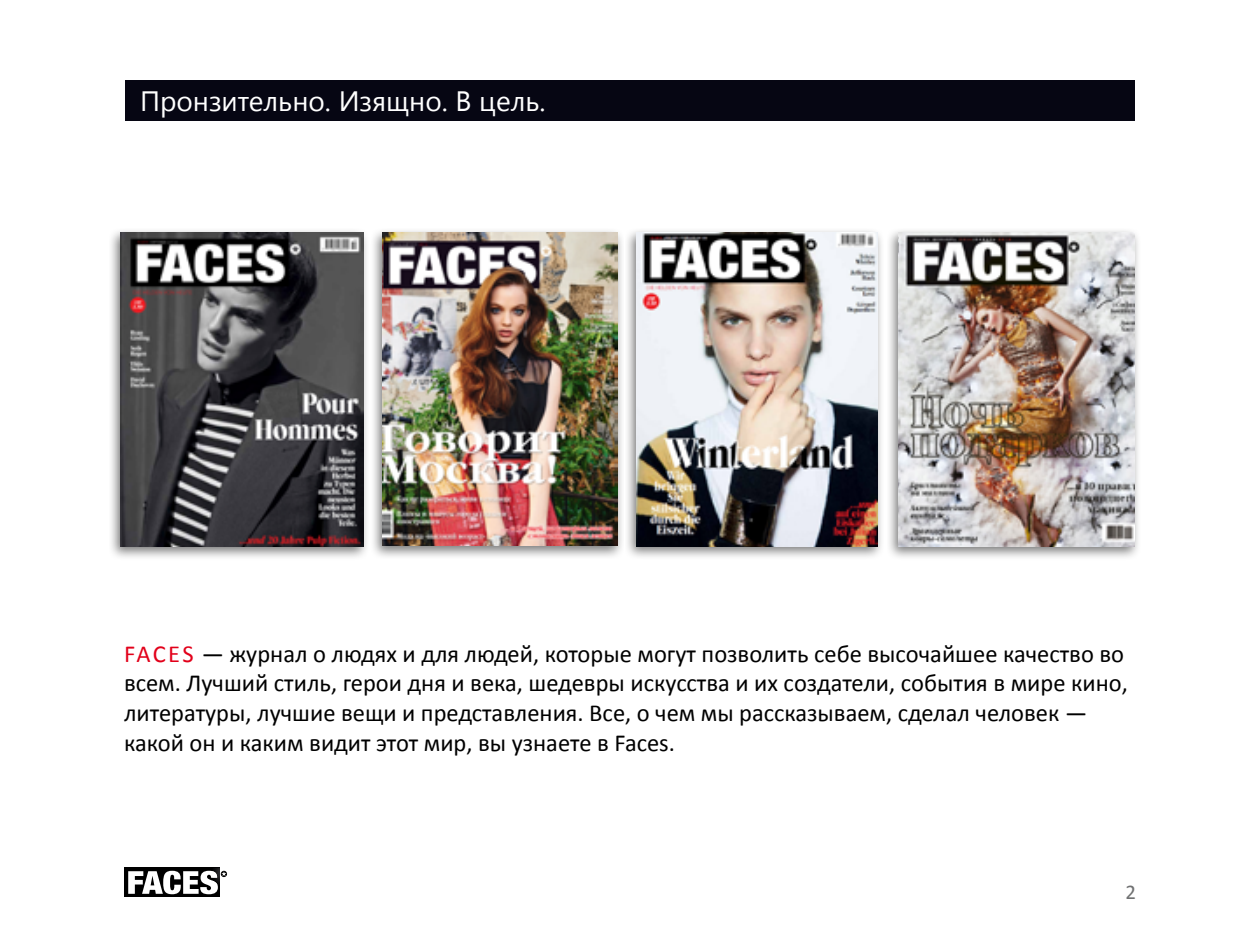
<style>
.page{position:relative;width:1260px;height:945px;background:#fff}
.page>*{position:absolute;margin:0;border:0;box-sizing:border-box;transform-origin:0 0}
.t1{font:28px "Segoe UI";color:#fff}
.t2{font:24.5px/29.8px "Calibri";color:#000}
.t3{font:21px "Calibri";color:#707172}
.s1{color:#e2001a}
</style>
<div class="page">
<div style="left:125px;top:80px;width:1010px;height:41px;background:#060613"></div>
<div style="left:109px;top:228px;width:261px;height:332px;background:#000;opacity:.52"></div>
<img style="left:121px;top:233px;width:242px;height:314px">
<div style="left:371px;top:228px;width:253px;height:331px;background:#000;opacity:.52"></div>
<img style="left:382px;top:233px;width:236px;height:312px">
<div style="left:625px;top:228px;width:259px;height:332px;background:#000;opacity:.52"></div>
<img style="left:637px;top:233px;width:241px;height:313px">
<div style="left:887px;top:228px;width:254px;height:332px;background:#000;opacity:.52"></div>
<img style="left:899px;top:233px;width:236px;height:314px">
<div style="left:124px;top:868px;width:96px;height:29px;background:#000"></div>
<img style="left:214px;top:868px;width:6px;height:3px">
<svg style="left:128px;top:871px;width:99px;height:23px"></svg>
<p class="t1" style="left:140px;top:81px;width:407px">Пронзительно. Изящно. В цель.</p>
<p class="t2" style="left:124px;top:639px;width:1005px"><span class="s1">FACES</span> — журнал о людях и для людей, которые могут позволить себе высочайшее качество во всем. Лучший стиль, герои дня и века, шедевры искусства и их создатели, события в мире кино, литературы, лучшие вещи и представления. Все, о чем мы рассказываем, сделал человек — какой он и каким видит этот мир, вы узнаете в Faces.</p>
<p class="t3" style="left:1125px;top:878px;width:12px">2</p>
</div>
